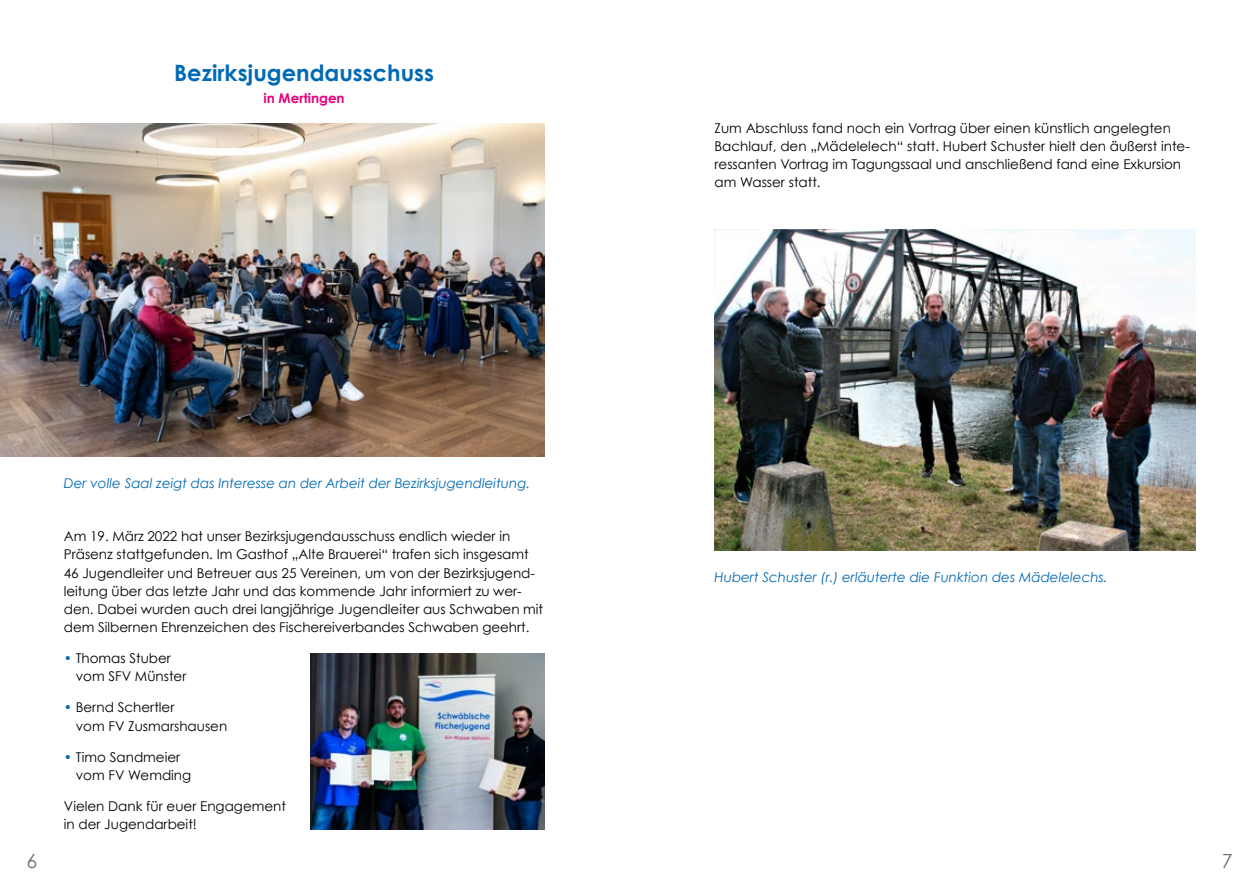
<style>
.page{position:relative;width:1259px;height:893px;background:#fff}
.page>*{position:absolute;margin:0;border:0;box-sizing:border-box;transform-origin:0 0}
.t1{font:700 22.5px "Century Gothic";color:#0069b4}
.t2{font:19.5px "Century Gothic";color:#706f6f}
.t3{font:13.5px/18.3px "Century Gothic";color:#000}
.t4{font:italic 13.5px "Century Gothic";color:#0069b4}
.t5{font:700 13.5px "Century Gothic";color:#e6007d}
.s1{color:#0069b4}
</style>
<div class="page">
<img style="left:714px;top:230px;width:481px;height:320px">
<img style="left:310px;top:653px;width:234px;height:176px">
<img style="left:0;top:123px;width:544px;height:334px">
<h1 class="t1" style="left:174px;top:58px;width:261px">Bezirksjugendausschuss</h1>
<p class="t5" style="left:263px;top:90px;width:83px">in Mertingen</p>
<p class="t4" style="left:64px;top:475px;width:468px">Der volle Saal zeigt das Interesse an der Arbeit der Bezirksjugendleitung.</p>
<p class="t3" style="left:64px;top:527px;width:481px">Am 19. März 2022 hat unser Bezirksjugendausschuss endlich wieder in Präsenz stattgefunden. Im Gasthof „Alte Brauerei“ trafen sich insgesamt 46 Jugendleiter und Betreuer aus 25 Vereinen, um von der Bezirksjugend&shy;leitung über das letzte Jahr und das kommende Jahr informiert zu wer&shy;den. Dabei wurden auch drei langjährige Jugendleiter aus Schwaben mit dem Silbernen Ehrenzeichen des Fischereiverbandes Schwaben geehrt.</p>
<p class="t3" style="left:76px;top:649px;width:112px;text-indent:-12px"><span class="s1">•</span> Thomas Stuber vom SFV Münster</p>
<p class="t3" style="left:76px;top:698px;width:153px;text-indent:-12px"><span class="s1">•</span> Bernd Schertler<br>vom FV Zusmarshausen</p>
<p class="t3" style="left:76px;top:747px;width:117px;text-indent:-12px"><span class="s1">•</span> Timo Sandmeier vom FV Wemding</p>
<p class="t3" style="left:64px;top:797px;width:224px">Vielen Dank für euer Engagement in der Jugendarbeit!</p>
<p class="t3" style="left:714px;top:119px;width:477px">Zum Abschluss fand noch ein Vortrag über einen künstlich angelegten Bachlauf, den „Mädelelech“ statt. Hubert Schuster hielt den äußerst inte&shy;ressanten Vortrag im Tagungssaal und anschließend fand eine Exkursion am Wasser statt.</p>
<p class="t4" style="left:714px;top:569px;width:394px">Hubert Schuster (r.) erläuterte die Funktion des Mädelelechs.</p>
<h2 class="t2" style="left:26px;top:849px;width:12px">6</h2>
<h2 class="t2" style="left:1221px;top:849px;width:12px">7</h2>
</div>
